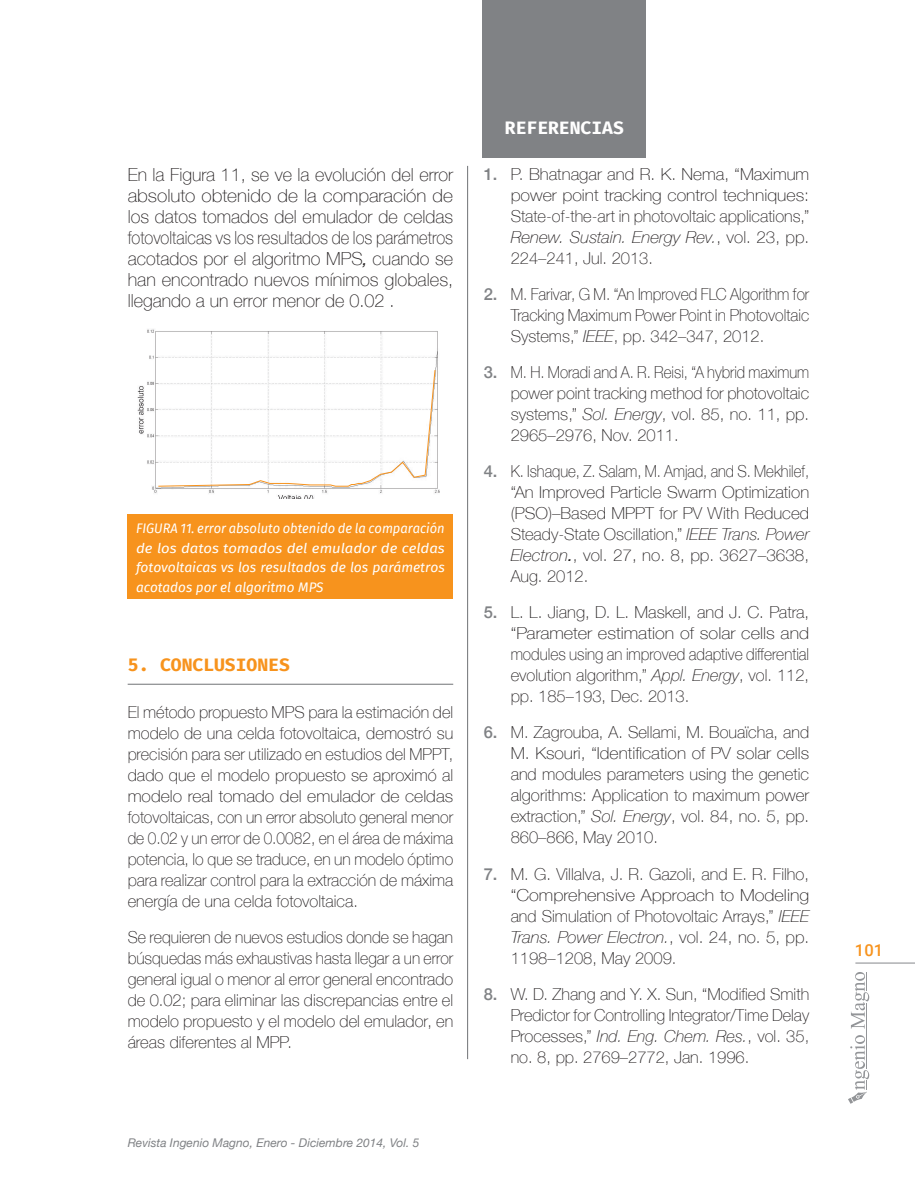
<style>
.page{position:relative;width:915px;height:1191px;background:#fff}
.page>*{position:absolute;margin:0;border:0;box-sizing:border-box;transform-origin:0 0}
.t1{font:100 18px/21px "Helvetica Neue";color:#231f20;text-align:justify}
.t2{font:700 18px "Fira Mono";color:#f7931d}
.t3{font:700 18px "Fira Mono";color:#fff}
.t4{font:100 16.5px/21px "Helvetica Neue";color:#231f20;text-align:justify}
.t5{font:100 16.5px/21px "Helvetica Neue";color:#231f20;text-align:justify;scale:.9 1}
.t6{font:100 16.5px/21px "Helvetica Neue";color:#231f20;text-align:justify;scale:1.04 1}
.t7{font:100 16.5px/21px "Helvetica Neue";color:#231f20;text-align:justify;scale:.91 1}
.t8{font:100 16.5px/21px "Helvetica Neue";color:#231f20;text-align:justify;scale:.93 1}
.t9{font:500 16.5px "Roboto";color:#f7931d}
.t10{font:italic 13.5px/19.5px "Fira Sans";color:#fff;text-align:justify;scale:.96 1}
.t11{font:italic 12px "Helvetica Neue";color:#808285}
.s1{font-weight:400;font-style:italic;font-size:16.5px}
.s2{font-weight:500;color:#808285}
.s3{font-style:italic}
.s4{font-weight:400;font-style:italic}
</style>
<div class="page">
<svg style="left:848px;top:1035px;width:20px;height:68px"></svg>
<hr style="left:866px;top:1002px;width:1px;height:66px;background:#939598">
<svg style="left:851px;top:972px;width:17px;height:57px"></svg>
<hr style="left:855px;top:962px;width:59px;height:1px;background:#939598">
<div style="left:482px;top:0;width:163px;height:157px;background:#808285"></div>
<div style="left:128px;top:514px;width:325px;height:85px;background:#f7931d"></div>
<hr style="left:128px;top:683px;width:325px;height:2px;background:#808285">
<img style="left:137px;top:329px;width:303px;height:169px">
<svg style="left:157px;top:369px;width:278px;height:118px"></svg>
<hr style="left:467px;top:166px;width:1px;height:893px;background:#808285">
<p class="t1" style="left:128px;top:163px;width:327px">En la Figura 11, se ve la evolución del error absoluto obtenido de la comparación de los datos tomados del emulador de celdas fotovoltaicas vs los resultados de los parámetros acotados por el algoritmo MPS<span class="s1">,</span> cuando se han encontrado nuevos mínimos globales, llegando a un error menor de 0.02 .</p>
<p class="t10" style="left:136px;top:519px;width:323px">FIGURA 11. error absoluto obtenido de la comparación de los datos tomados del emulador de celdas fotovoltaicas vs los resultados de los parámetros acotados por el algoritmo MPS</p>
<p class="t2" style="left:128px;top:652px;width:163px">5. CONCLUSIONES</p>
<p class="t4" style="left:128px;top:701px;width:327px">El método propuesto MPS para la estimación del modelo de una celda fotovoltaica, demostró su precisión para ser utilizado en estudios del MPPT, dado que el modelo propuesto se aproximó al modelo real tomado del emulador de celdas fotovoltaicas, con un error absoluto general menor de 0.02 y un error de 0.0082, en el área de máxima potencia, lo que se traduce, en un modelo óptimo para realizar control para la extracción de máxima energía de una celda fotovoltaica.</p>
<p class="t4" style="left:128px;top:926px;width:327px">Se requieren de nuevos estudios donde se hagan búsquedas más exhaustivas hasta llegar a un error general igual o menor al error general encontrado de 0.02; para eliminar las discrepancias entre el modelo propuesto y el modelo del emulador, en áreas diferentes al MPP.</p>
<p class="t11" style="left:128px;top:1134px;width:293px">Revista Ingenio Magno, Enero - Diciembre 2014, Vol. 5</p>
<p class="t3" style="left:504px;top:115px;width:120px">REFERENCIAS</p>
<p class="t6" style="left:510px;top:163px;width:288px;text-indent:-27px"><span class="s2">1.</span> P. Bhatnagar and R. K. Nema, “Maximum power point tracking control techniques:<br>State-of-the-art in photovoltaic applications,” <span class="s3">Renew. Sustain. Energy Rev.</span>, vol. 23, pp.<br>224–241, Jul. 2013.</p>
<p class="t8" style="left:510px;top:283px;width:322px;text-indent:-27px"><span class="s2">2.</span> M. Farivar, G M. “An Improved FLC Algorithm for Tracking Maximum Power Point in Photovoltaic Systems,” <span class="s3">IEEE</span>, pp. 342–347, 2012.</p>
<p class="t7" style="left:510px;top:361px;width:329px;text-indent:-27px"><span class="s2">3.</span> M. H. Moradi and A. R. Reisi, “A hybrid maximum power point tracking method for photovoltaic systems,” <span class="s3">Sol. Energy</span>, vol. 85, no. 11, pp.<br>2965–2976, Nov. 2011.</p>
<p class="t5" style="left:510px;top:460px;width:333px;text-indent:-27px"><span class="s2">4.</span> K. Ishaque, Z. Salam, M. Amjad, and S. Mekhilef, “An Improved Particle Swarm Optimization (PSO)–Based MPPT for PV With Reduced Steady-State Oscillation,” <span class="s3">IEEE Trans. Power Electron</span><span class="s4">.</span>, vol. 27, no. 8, pp. 3627–3638, Aug. 2012.</p>
<p class="t4" style="left:510px;top:601px;width:300px;text-indent:-27px"><span class="s2">5.</span> L. L. Jiang, D. L. Maskell, and J. C. Patra, “Parameter estimation of solar cells and modules using an improved adaptive differential evolution algorithm,” <span class="s3">Appl. Energy</span>, vol. 112, pp. 185–193, Dec. 2013.</p>
<p class="t4" style="left:510px;top:721px;width:300px;text-indent:-27px"><span class="s2">6.</span> M. Zagrouba, A. Sellami, M. Bouaïcha, and M. Ksouri, “Identification of PV solar cells and modules parameters using the genetic algorithms: Application to maximum power extraction,” <span class="s3">Sol. Energy</span>, vol. 84, no. 5, pp.<br>860–866, May 2010.</p>
<p class="t4" style="left:510px;top:862px;width:300px;text-indent:-27px"><span class="s2">7.</span> M. G. Villalva, J. R. Gazoli, and E. R. Filho, “Comprehensive Approach to Modeling and Simulation of Photovoltaic Arrays,” <span class="s3">IEEE Trans. Power Electron.</span>, vol. 24, no. 5, pp.<br>1198–1208, May 2009.</p>
<p class="t4" style="left:510px;top:982px;width:300px;text-indent:-27px"><span class="s2">8.</span> W. D. Zhang and Y. X. Sun, “Modified Smith Predictor for Controlling Integrator/Time Delay Processes,” <span class="s3">Ind. Eng. Chem. Res.</span>, vol. 35, no. 8, pp. 2769–2772, Jan. 1996.</p>
<p class="t9" style="left:854px;top:938px;width:30px">101</p>
</div>
